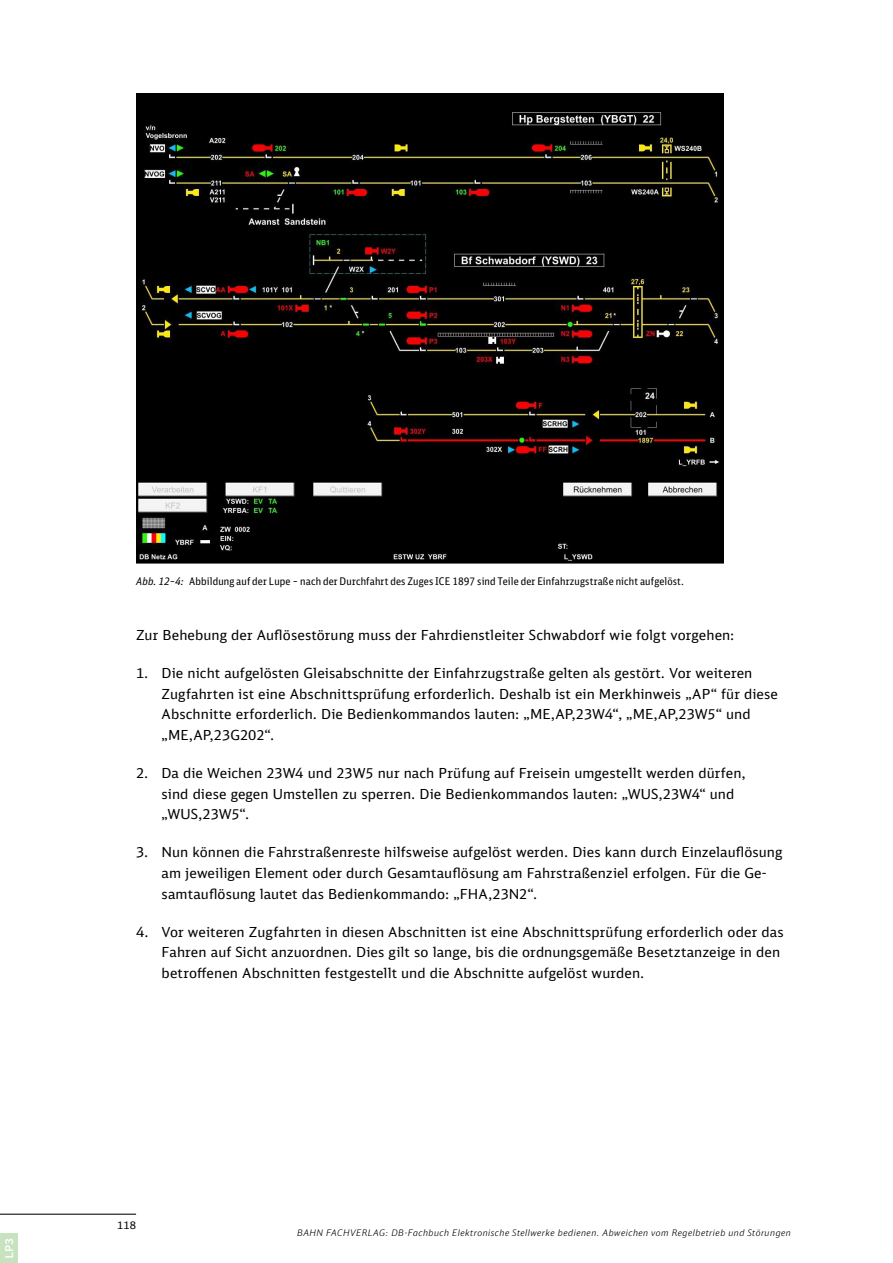
<style>
.page{position:relative;width:893px;height:1263px;background:#fff}
.page>*{position:absolute;margin:0;border:0;box-sizing:border-box;transform-origin:0 0}
.t1{font:13.8px/20.7px "DB Sans";letter-spacing:.005em;color:#000}
.t2{font:600 12px "Source Code Pro";color:#fff}
.t3{font:10.5px "DB Sans Cond";letter-spacing:.015em;color:#000}
.t4{font:10.5px "DB Sans";color:#000}
.t5{font:italic 300 9px "DB Head";letter-spacing:.065em;color:#000}
.s1{font-style:italic}
</style>
<div class="page">
<hr style="left:0;top:1214px;width:136px;height:1px;background:#000">
<img style="left:136px;top:94px;width:587px;height:470px">
<div style="left:0;top:1233px;width:17px;height:30px;background:#c7e2bf"></div>
<p class="t2" style="left:1px;top:1259px;width:23px;rotate:-90deg">LP3</p>
<p class="t3" style="left:136px;top:575px;width:549px"><span class="s1">Abb. 12–4:</span> Abbildung auf der Lupe – nach der Durchfahrt des Zuges ICE 1897 sind Teile der Einfahrzugstraße nicht aufgelöst.</p>
<p class="t1" style="left:136px;top:624px;width:600px">Zur Behebung der Auflösestörung muss der Fahrdienstleiter Schwabdorf wie folgt vorgehen:</p>
<p class="t1" style="left:162px;top:662px;width:618px;text-indent:-26px">1. Die nicht aufgelösten Gleisabschnitte der Einfahrzugstraße gelten als gestört. Vor weiteren Zugfahrten ist eine Abschnittsprüfung erforderlich. Deshalb ist ein Merkhinweis „AP“ für diese Abschnitte erforderlich. Die Bedienkommandos lauten: „ME,AP,23W4“, „ME,AP,23W5“ und „ME,AP,23G202“.</p>
<p class="t1" style="left:162px;top:762px;width:585px;text-indent:-26px">2. Da die Weichen 23W4 und 23W5 nur nach Prüfung auf Freisein umgestellt werden dürfen, sind diese gegen Umstellen zu sperren. Die Bedienkommandos lauten: „WUS,23W4“ und „WUS,23W5“.</p>
<p class="t1" style="left:162px;top:842px;width:622px;text-indent:-26px">3. Nun können die Fahrstraßenreste hilfsweise aufgelöst werden. Dies kann durch Einzelauflösung am jeweiligen Element oder durch Gesamtauflösung am Fahrstraßenziel erfolgen. Für die Ge&shy;samtauflösung lautet das Bedienkommando: „FHA,23N2“.</p>
<p class="t1" style="left:162px;top:921px;width:624px;text-indent:-26px">4. Vor weiteren Zugfahrten in diesen Abschnitten ist eine Abschnittsprüfung erforderlich oder das<br>Fahren auf Sicht anzuordnen. Dies gilt so lange, bis die ordnungsgemäße Besetztanzeige in den betroffenen Abschnitten festgestellt und die Abschnitte aufgelöst wurden.</p>
<p class="t4" style="left:117px;top:1218px;width:20px">118</p>
<p class="t5" style="left:297px;top:1227px;width:495px">BAHN FACHVERLAG: DB-Fachbuch Elektronische Stellwerke bedienen. Abweichen vom Regelbetrieb und Störungen</p>
</div>
